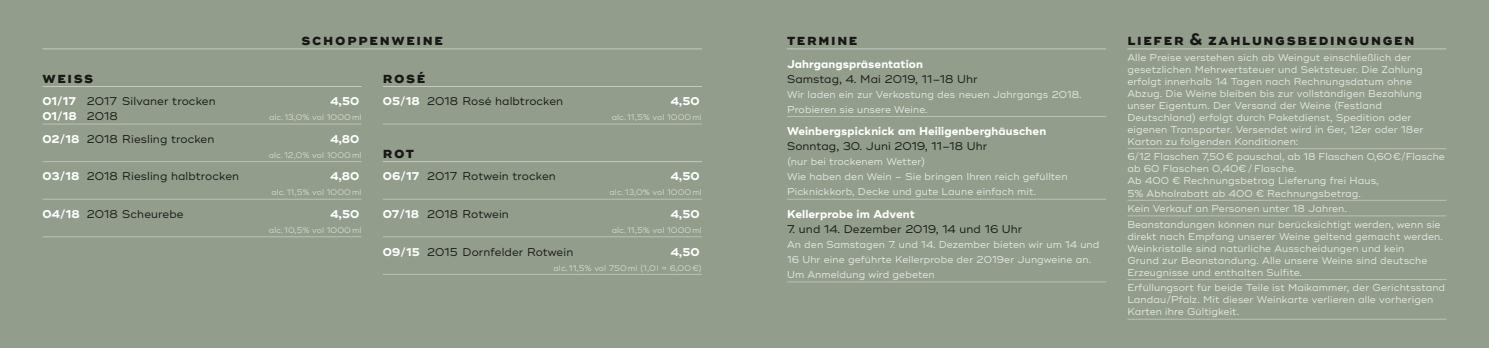
<style>
.page{position:relative;width:1489px;height:348px;background:#fff}
.page>*{position:absolute;margin:0;border:0;box-sizing:border-box;transform-origin:0 0}
._00_überschrift{font:700 16.62px "Ridley Grotesk";letter-spacing:.1em;color:#181716}
._00_grundschrift{font:11.25px/15px "Ridley Grotesk";letter-spacing:.01em;color:#181716}
._00_grundschrift-2{font:700 11.25px/15px "Ridley Grotesk";letter-spacing:.01em;color:#fff}
._00_grundschrift-3{font:10px/12px "Ridley Grotesk";letter-spacing:.01em;color:#e8e9e6}
._00_grundschrift-4{font:8.12px "Ridley Grotesk";letter-spacing:.01em;color:#d7dad3}
.s1{font-weight:700;color:#fff}
.s2{font-weight:400;color:#181716}
</style>
<div class="page">
<div style="left:0;top:0;width:1488px;height:347px;background:#929d8b"></div>
<hr style="left:43px;top:49px;width:659px;height:1px;background:#c7cac1">
<hr style="left:43px;top:86px;width:318px;height:1px;background:#c7cac1">
<hr style="left:43px;top:124px;width:318px;height:1px;background:#bdc1b6">
<hr style="left:43px;top:161px;width:318px;height:1px;background:#bdc1b6">
<hr style="left:43px;top:199px;width:318px;height:1px;background:#bdc1b6">
<hr style="left:43px;top:236px;width:318px;height:1px;background:#bdc1b6">
<hr style="left:383px;top:86px;width:319px;height:1px;background:#c7cac1">
<hr style="left:383px;top:124px;width:319px;height:1px;background:#bdc1b6">
<hr style="left:383px;top:161px;width:319px;height:1px;background:#c7cac1">
<hr style="left:383px;top:199px;width:319px;height:1px;background:#bdc1b6">
<hr style="left:383px;top:236px;width:319px;height:1px;background:#bdc1b6">
<hr style="left:383px;top:274px;width:319px;height:1px;background:#bdc1b6">
<hr style="left:787px;top:49px;width:319px;height:1px;background:#c7cac1">
<hr style="left:787px;top:116px;width:319px;height:1px;background:#bdc1b6">
<hr style="left:787px;top:199px;width:319px;height:1px;background:#bdc1b6">
<hr style="left:787px;top:281px;width:319px;height:1px;background:#bdc1b6">
<hr style="left:1127px;top:49px;width:319px;height:1px;background:#c7cac1">
<hr style="left:1127px;top:148px;width:319px;height:1px;background:#bdc1b6">
<hr style="left:1127px;top:200px;width:319px;height:1px;background:#bdc1b6">
<hr style="left:1127px;top:215px;width:319px;height:1px;background:#bdc1b6">
<hr style="left:1127px;top:279px;width:319px;height:1px;background:#bdc1b6">
<hr style="left:1127px;top:318px;width:319px;height:1px;background:#bdc1b6">
<p class="_00_überschrift" style="left:301px;top:29px;width:143px">Schoppenweine</p>
<p class="_00_überschrift" style="left:43px;top:67px;width:52px">weiss</p>
<p class="_00_grundschrift" style="left:43px;top:94px;width:174px"><span class="s1">01/17</span> 2017 Silvaner trocken</p>
<p class="_00_grundschrift-2" style="left:330px;top:94px;width:31px">4,50</p>
<p class="_00_grundschrift-2" style="left:43px;top:109px;width:77px">01/18 <span class="s2">2018</span></p>
<p class="_00_grundschrift-4" style="left:269px;top:112px;width:94px">alc. 13,0% vol 1000ml</p>
<p class="_00_grundschrift" style="left:43px;top:131px;width:173px"><span class="s1">02/18</span> 2018 Riesling trocken</p>
<p class="_00_grundschrift-2" style="left:330px;top:131px;width:31px">4,80</p>
<p class="_00_grundschrift-4" style="left:269px;top:150px;width:94px">alc. 12,0% vol 1000ml</p>
<p class="_00_grundschrift" style="left:43px;top:169px;width:198px"><span class="s1">03/18</span> 2018 Riesling halbtrocken</p>
<p class="_00_grundschrift-2" style="left:330px;top:169px;width:31px">4,80</p>
<p class="_00_grundschrift-4" style="left:271px;top:187px;width:92px">alc. 11,5% vol 1000ml</p>
<p class="_00_grundschrift" style="left:43px;top:206px;width:143px"><span class="s1">04/18</span> 2018 Scheurebe</p>
<p class="_00_grundschrift-2" style="left:330px;top:206px;width:31px">4,50</p>
<p class="_00_grundschrift-4" style="left:269px;top:225px;width:94px">alc. 10,5% vol 1000ml</p>
<p class="_00_überschrift" style="left:383px;top:67px;width:44px">rosé</p>
<p class="_00_grundschrift" style="left:383px;top:94px;width:182px"><span class="s1">05/18</span> 2018 Rosé halbtrocken</p>
<p class="_00_grundschrift-2" style="left:670px;top:94px;width:31px">4,50</p>
<p class="_00_grundschrift-4" style="left:611px;top:112px;width:92px">alc. 11,5% vol 1000ml</p>
<p class="_00_überschrift" style="left:383px;top:142px;width:33px">rot</p>
<p class="_00_grundschrift" style="left:383px;top:169px;width:174px"><span class="s1">06/17</span> 2017 Rotwein trocken</p>
<p class="_00_grundschrift-2" style="left:670px;top:169px;width:31px">4,50</p>
<p class="_00_grundschrift-4" style="left:609px;top:187px;width:94px">alc. 13,0% vol 1000ml</p>
<p class="_00_grundschrift" style="left:383px;top:206px;width:127px"><span class="s1">07/18</span> 2018 Rotwein</p>
<p class="_00_grundschrift-2" style="left:670px;top:206px;width:31px">4,50</p>
<p class="_00_grundschrift-4" style="left:611px;top:225px;width:92px">alc. 11,5% vol 1000ml</p>
<p class="_00_grundschrift" style="left:383px;top:244px;width:192px"><span class="s1">09/15</span> 2015 Dornfelder Rotwein</p>
<p class="_00_grundschrift-2" style="left:670px;top:244px;width:31px">4,50</p>
<p class="_00_grundschrift-4" style="left:553px;top:262px;width:150px">alc. 11,5% vol 750ml (1,0 l = 6,00 €)</p>
<p class="_00_überschrift" style="left:787px;top:29px;width:72px">Termine</p>
<p class="_00_grundschrift" style="left:787px;top:56px;width:192px"><span class="s1">Jahrgangspräsentation<br></span>Samstag, 4. Mai 2019, 11–18 Uhr</p>
<p class="_00_grundschrift-3" style="left:787px;top:87px;width:296px;line-height:15px">Wir laden ein zur Verkostung des neuen Jahrgangs 2018.<br>Probieren sie unsere Weine.</p>
<p class="_00_grundschrift-2" style="left:787px;top:124px;width:261px">Weinbergspicknick am Heiligenberghäuschen<br><span class="s2">Sonntag, 30. Juni 2019, 11–18 Uhr</span></p>
<p class="_00_grundschrift-3" style="left:787px;top:154px;width:282px;line-height:15px">(nur bei trockenem Wetter)<br>Wie haben den Wein – Sie bringen Ihren reich gefüllten<br>Picknickkorb, Decke und gute Laune einfach mit.</p>
<p class="_00_grundschrift-2" style="left:787px;top:206px;width:129px">Kellerprobe im Advent</p>
<p class="_00_grundschrift" style="left:787px;top:221px;width:237px">7. und 14. Dezember 2019, 14 und 16 Uhr</p>
<p class="_00_grundschrift-3" style="left:787px;top:237px;width:314px;line-height:15px">An den Samstagen 7. und 14. Dezember bieten wir um 14 und<br>16 Uhr eine geführte Kellerprobe der 2019er Jungweine an.<br>Um Anmeldung wird gebeten</p>
<p class="_00_überschrift" style="left:1127px;top:29px;width:288px">Liefer &amp; Zahlungsbedingungen</p>
<p class="_00_grundschrift-3" style="left:1127px;top:51px;width:297px">Alle Preise verstehen sich ab Weingut einschließlich der gesetzlichen Mehrwertsteuer und Sektsteuer. Die Zahlung erfolgt innerhalb 14 Tagen nach Rechnungsdatum ohne Abzug. Die Weine bleiben bis zur vollständigen Bezahlung unser Eigentum. Der Versand der Weine (Festland Deutschland) erfolgt durch Paketdienst, Spedition oder eigenen Transporter. Versendet wird in 6er, 12er oder 18er Karton zu folgenden Konditionen:</p>
<p class="_00_grundschrift-3" style="left:1127px;top:151px;width:319px">6/12 Flaschen 7,50€ pauschal, ab 18 Flaschen 0,60€/Flasche ab 60 Flaschen 0,40€/Flasche.<br>Ab 400 € Rechnungsbetrag Lieferung frei Haus,<br>5% Abholrabatt ab 400 € Rechnungsbetrag.</p>
<p class="_00_grundschrift-3" style="left:1127px;top:202px;width:221px">Kein Verkauf an Personen unter 18 Jahren.</p>
<p class="_00_grundschrift-3" style="left:1127px;top:218px;width:317px">Beanstandungen können nur berücksichtigt werden, wenn sie direkt nach Empfang unserer Weine geltend gemacht werden.<br>Weinkristalle sind natürliche Ausscheidungen und kein<br>Grund zur Beanstandung. Alle unsere Weine sind deutsche Erzeugnisse und enthalten Sulfite.</p>
<p class="_00_grundschrift-3" style="left:1127px;top:281px;width:319px">Erfüllungsort für beide Teile ist Maikammer, der Gerichtsstand<br>Landau/Pfalz. Mit dieser Weinkarte verlieren alle vorherigen<br>Karten ihre Gültigkeit.</p>
</div>
